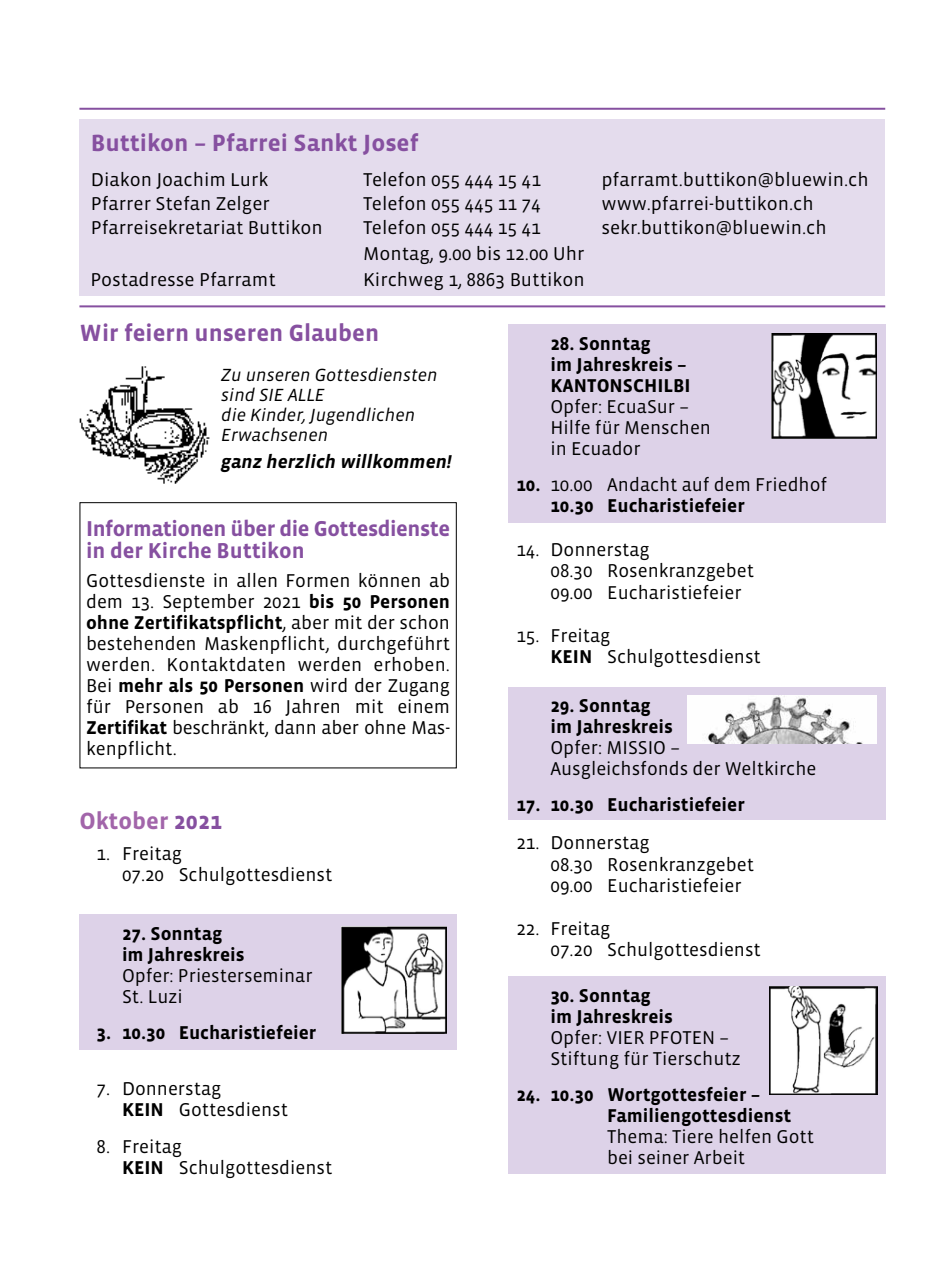
<style>
.page{position:relative;width:942px;height:1276px;background:#fff}
.page>*{position:absolute;margin:0;border:0;box-sizing:border-box;transform-origin:0 0}
.t1{font:700 24px "Vista Sans";color:#8650a0}
.t2{font:700 24px "Vista Sans";color:#a265aa}
.t3{font:700 22px/22px "Vista Sans";letter-spacing:-.02em;color:#8650a0}
.t4{font:19px/21px "Vista Sans";color:#000}
.t5{font:700 19px/21px "Vista Sans";color:#000}
.t6{font:italic 700 19px "Vista Sans";color:#000}
.t7{font:italic 18px/20px "Vista Sans";color:#000}
.s1{font-weight:700}
.s2{color:#8650a0}
</style>
<div class="page">
<hr style="left:79px;top:108px;width:805px;height:2px;background:#8650a0">
<div style="left:79px;top:119px;width:805px;height:177px;background:#e4dced"></div>
<hr style="left:79px;top:305px;width:805px;height:2px;background:#8650a0">
<div style="left:79px;top:914px;width:377px;height:136px;background:#ddd2e8"></div>
<img style="left:79px;top:366px;width:131px;height:118px">
<div style="left:507px;top:324px;width:377px;height:199px;background:#ddd2e8"></div>
<div style="left:507px;top:687px;width:377px;height:133px;background:#ddd2e8"></div>
<div style="left:507px;top:976px;width:377px;height:198px;background:#ddd2e8"></div>
<img style="left:341px;top:926px;width:105px;height:107px">
<img style="left:771px;top:333px;width:104px;height:105px">
<img style="left:769px;top:986px;width:107px;height:108px">
<img style="left:687px;top:695px;width:189px;height:49px">
<p class="t1" style="left:91px;top:130px;width:329px">Buttikon – Pfarrei Sankt Josef</p>
<p class="t4" style="left:91px;top:170px;width:179px">Diakon Joachim Lurk</p>
<p class="t4" style="left:363px;top:170px;width:179px">Telefon 055 444 15 41</p>
<p class="t4" style="left:601px;top:170px;width:269px">pfarramt.buttikon@bluewin.ch</p>
<p class="t4" style="left:91px;top:194px;width:180px">Pfarrer Stefan Zelger</p>
<p class="t4" style="left:363px;top:194px;width:179px">Telefon 055 445 11 74</p>
<p class="t4" style="left:601px;top:194px;width:214px">www.pfarrei-buttikon.ch</p>
<p class="t4" style="left:91px;top:218px;width:233px">Pfarreisekretariat Buttikon</p>
<p class="t4" style="left:363px;top:218px;width:179px">Telefon 055 444 15 41</p>
<p class="t4" style="left:601px;top:218px;width:227px">sekr.buttikon@bluewin.ch</p>
<p class="t4" style="left:363px;top:244px;width:223px">Montag, 9.00 bis 12.00 Uhr</p>
<p class="t4" style="left:91px;top:270px;width:187px">Postadresse Pfarramt</p>
<p class="t4" style="left:363px;top:270px;width:223px">Kirchweg 1, 8863 Buttikon</p>
<p class="t1" style="left:79px;top:321px;width:301px">Wir feiern unseren Glauben</p>
<p class="t7" style="left:221px;top:365px;width:218px">Zu unseren Gottesdiensten sind SIE ALLE<br>die Kinder, Jugendlichen<br>Erwachsenen</p>
<p class="t6" style="left:221px;top:451px;width:232px">ganz herzlich willkommen!</p>
<p class="t3" style="left:86px;top:518px;width:365px">Informationen über die Gottesdienste in der Kirche Buttikon</p>
<p class="t4" style="left:86px;top:570px;width:365px">Gottesdienste in allen Formen können ab dem 13. September 2021 <span class="s1">bis 50 Personen ohne Zertifikatspflicht</span>, aber mit der schon bestehenden Maskenpflicht, durchgeführt werden. Kontaktdaten werden erhoben.<br>Bei <span class="s1">mehr als 50 Personen</span> wird der Zugang für Personen ab 16 Jahren mit einem <span class="s1">Zertifikat</span> beschränkt, dann aber ohne Mas-- kenpflicht.</p>
<p class="t2" style="left:79px;top:808px;width:144px">Oktober <span class="s2">2021</span></p>
<p class="t4" style="left:122px;top:843px;width:212px;text-indent:-25px">1. Freitag<br>07.20 Schulgottesdienst</p>
<p class="t5" style="left:122px;top:923px;width:124px">27. Sonntag im Jahreskreis</p>
<p class="t4" style="left:122px;top:965px;width:192px">Opfer: Priesterseminar<br>St. Luzi</p>
<p class="t5" style="left:96px;top:1022px;width:221px">3. 10.30 Eucharistiefeier</p>
<p class="t4" style="left:122px;top:1078px;width:167px;text-indent:-25px">7. Donnerstag<br><span class="s1">KEIN</span> Gottesdienst</p>
<p class="t4" style="left:122px;top:1136px;width:212px;text-indent:-25px">8. Freitag<br><span class="s1">KEIN</span> Schulgottesdienst</p>
<p class="t5" style="left:550px;top:333px;width:141px">28. Sonntag<br>im Jahreskreis –<br>KANTONSCHILBI</p>
<p class="t4" style="left:550px;top:396px;width:162px">Opfer: EcuaSur –<br>Hilfe für Menschen in Ecuador</p>
<p class="t4" style="left:550px;top:474px;width:278px;text-indent:-34px"><span class="s1">10.</span> 10.00 Andacht auf dem Friedhof<br><span class="s1">10.30 Eucharistiefeier</span></p>
<p class="t4" style="left:550px;top:539px;width:205px;text-indent:-34px">14. Donnerstag<br>08.30 Rosenkranzgebet<br>09.00 Eucharistiefeier</p>
<p class="t4" style="left:550px;top:625px;width:212px;text-indent:-34px">15. Freitag<br><span class="s1">KEIN</span> Schulgottesdienst</p>
<p class="t5" style="left:550px;top:695px;width:124px">29. Sonntag im Jahreskreis</p>
<p class="t4" style="left:550px;top:737px;width:267px">Opfer: MISSIO –<br>Ausgleichsfonds der Weltkirche</p>
<p class="t5" style="left:516px;top:794px;width:230px">17. 10.30 Eucharistiefeier</p>
<p class="t4" style="left:550px;top:832px;width:205px;text-indent:-34px">21. Donnerstag<br>08.30 Rosenkranzgebet<br>09.00 Eucharistiefeier</p>
<p class="t4" style="left:550px;top:918px;width:212px;text-indent:-34px">22. Freitag<br>07.20 Schulgottesdienst</p>
<p class="t5" style="left:550px;top:985px;width:124px">30. Sonntag im Jahreskreis</p>
<p class="t4" style="left:550px;top:1027px;width:192px">Opfer: VIER PFOTEN –<br>Stiftung für Tierschutz</p>
<p class="t5" style="left:607px;top:1084px;width:185px;text-indent:-91px">24. 10.30 Wortgottesfeier –<br>Familiengottesdienst</p>
<p class="t4" style="left:607px;top:1126px;width:208px">Thema: Tiere helfen Gott bei seiner Arbeit</p>
</div>
